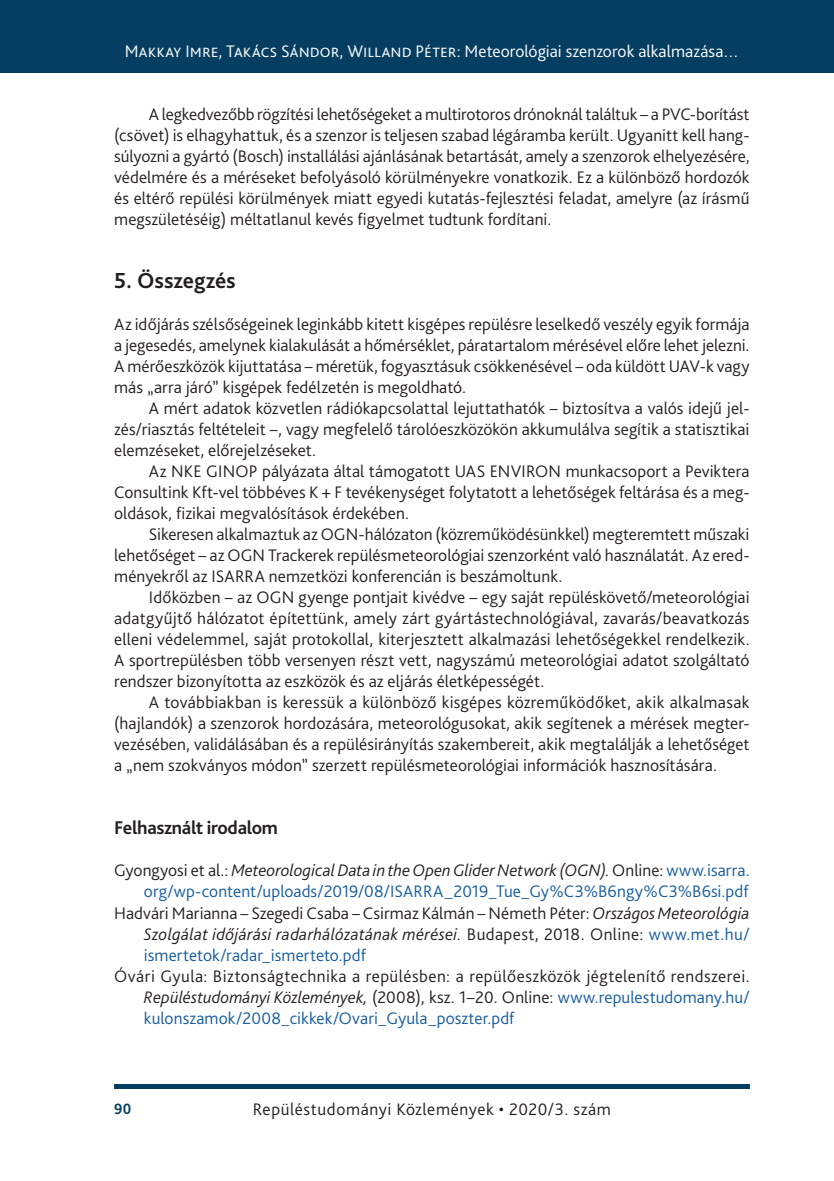
<style>
.page{position:relative;width:834px;height:1181px;background:#fff}
.page>*{position:absolute;margin:0;border:0;box-sizing:border-box;transform-origin:0 0}
._1_1__Head_bold_13{font:700 22.75px "Bliss Pro";color:#231f20}
._6_0_Bibliogaphy_hea{font:700 19.25px "Bliss Pro";letter-spacing:-.015em;color:#231f20}
._1__Body{font:300 17.5px/21px "Bliss Pro";letter-spacing:.005em;color:#231f20;text-align:justify}
._6__Bibliography_ite{font:300 17.5px/21px "Bliss Pro";letter-spacing:.01em;color:#231f20;text-align:justify}
._2__Body_1st_paragra{font:300 17.5px/21px "Bliss Pro";color:#231f20;text-align:justify}
._6__Bibliography_ite-2{font:300 17.5px/21px "Bliss Pro";letter-spacing:.005em;color:#175d9e;text-align:right}
.t1{font:300 17.5px "Bliss Pro";letter-spacing:.01em;color:#fff}
._1__Body-2{font:300 17.5px "Bliss Pro";letter-spacing:.03em;color:#231f20}
.t2{font:700 15.75px "Bliss Pro";color:#063e62;scale:.95 1}
.s1{color:#231f20}
.s2{font-style:italic;color:#231f20}
.s3{font-style:italic}
.s4{color:#175d9e}
</style>
<div class="page">
<div style="left:0;top:0;width:833px;height:73px;background:#063e62"></div>
<hr style="left:833px;top:0;width:1px;height:73px;background:#063e62">
<div style="left:114px;top:1084px;width:635px;height:5px;background:#063e62"></div>
<p class="t1" style="left:125px;top:41px;width:615px">Makkay Imre, Takács Sándor, Willand Péter: Meteorológiai szenzorok alkalmazása…</p>
<p class="_1__Body" style="left:114px;top:103px;width:637px;text-indent:35px">A legkedvezőbb rögzítési lehetőségeket a multirotoros drónoknál találtuk – a PVC-borítást (csövet) is elhagyhattuk, és a szenzor is teljesen szabad légáramba került. Ugyanitt kell hang&shy;súlyozni a gyártó (Bosch) installálási ajánlásának betartását, amely a szenzorok elhelyezésére, védelmére és a méréseket befolyásoló körülményekre vonatkozik. Ez a különböző hordozók és eltérő repülési körülmények miatt egyedi kutatás-fejlesztési feladat, amelyre (az írásmű megszületéséig) méltatlanul kevés figyelmet tudtunk fordítani.</p>
<p class="_1_1__Head_bold_13" style="left:114px;top:267px;width:123px">5. Összegzés</p>
<p class="_2__Body_1st_paragra" style="left:114px;top:313px;width:637px">Az időjárás szélsőségeinek leginkább kitett kisgépes repülésre leselkedő veszély egyik formája a jegesedés, amelynek kialakulását a hőmérséklet, páratartalom mérésével előre lehet jelezni.<br>A mérőeszközök kijuttatása – méretük, fogyasztásuk csökkenésével – oda küldött UAV-k vagy más „arra járó” kisgépek fedélzetén is megoldható.</p>
<p class="_1__Body" style="left:114px;top:397px;width:636px;text-indent:35px">A mért adatok közvetlen rádiókapcsolattal lejuttathatók – biztosítva a valós idejű jel&shy;zés/riasztás feltételeit –, vagy megfelelő tárolóeszközökön akkumulálva segítik a statisztikai elemzéseket, előrejelzéseket.</p>
<p class="_1__Body" style="left:114px;top:460px;width:637px;text-indent:35px">Az NKE GINOP pályázata által támogatott UAS ENVIRON munkacsoport a Peviktera Consultink Kft-vel többéves K + F tevékenységet folytatott a lehetőségek feltárása és a meg&shy;oldások, fizikai megvalósítások érdekében.</p>
<p class="_1__Body" style="left:114px;top:523px;width:636px;text-indent:35px">Sikeresen alkalmaztuk az OGN-hálózaton (közreműködésünkkel) megteremtett műszaki lehetőséget – az OGN Trackerek repülésmeteorológiai szenzorként való használatát. Az ered&shy;ményekről az ISARRA nemzetközi konferencián is beszámoltunk.</p>
<p class="_1__Body" style="left:114px;top:586px;width:636px;text-indent:35px">Időközben – az OGN gyenge pontjait kivédve – egy saját repüléskövető/meteorológiai adatgyűjtő hálózatot építettünk, amely zárt gyártástechnológiával, zavarás/beavatkozás elleni védelemmel, saját protokollal, kiterjesztett alkalmazási lehetőségekkel rendelkezik.<br>A sportrepülésben több versenyen részt vett, nagyszámú meteorológiai adatot szolgáltató rendszer bizonyította az eszközök és az eljárás életképességét.</p>
<p class="_1__Body" style="left:114px;top:691px;width:636px;text-indent:35px">A továbbiakban is keressük a különböző kisgépes közreműködőket, akik alkalmasak (hajlandók) a szenzorok hordozására, meteorológusokat, akik segítenek a mérések megter&shy;vezésében, validálásában és a repülésirányítás szakembereit, akik megtalálják a lehetőséget a „nem szokványos módon” szerzett repülésmeteorológiai információk hasznosítására.</p>
<p class="_6_0_Bibliogaphy_hea" style="left:114px;top:816px;width:165px">Felhasznált irodalom</p>
<p class="_6__Bibliography_ite-2" style="left:114px;top:859px;width:636px"><span class="s1">Gyongyosi et al.:</span> <span class="s2">Meteorological Data in the Open Glider Network (OGN).</span> <span class="s1">Online:</span> www.isarra. org/wp-content/uploads/2019/08/ISARRA_2019_Tue_Gy%C3%B6ngy%C3%B6si.pdf</p>
<p class="_6__Bibliography_ite" style="left:144px;top:901px;width:607px;text-indent:-30px">Hadvári Marianna – Szegedi Csaba – Csirmaz Kálmán – Németh Péter: <span class="s3">Országos Meteorológia Szolgálat időjárási radarhálózatának mérései.</span> Budapest, 2018. Online: <span class="s4">www.met.hu/ ismertetok/radar_ismerteto.pdf</span></p>
<p class="_6__Bibliography_ite" style="left:144px;top:964px;width:607px;text-indent:-30px">Óvári Gyula: Biztonságtechnika a repülésben: a repülőeszközök jégtelenítő rendszerei.<br><span class="s3">Repüléstudományi Közlemények,</span> (2008), ksz. 1–20. Online: <span class="s4">www.repulestudomany.hu/ kulonszamok/2008_cikkek/Ovari_Gyula_poszter.pdf</span></p>
<p class="t2" style="left:114px;top:1099px;width:20px">90</p>
<p class="_1__Body-2" style="left:253px;top:1098px;width:359px">Repüléstudományi Közlemények • 2020/3. szám</p>
</div>
